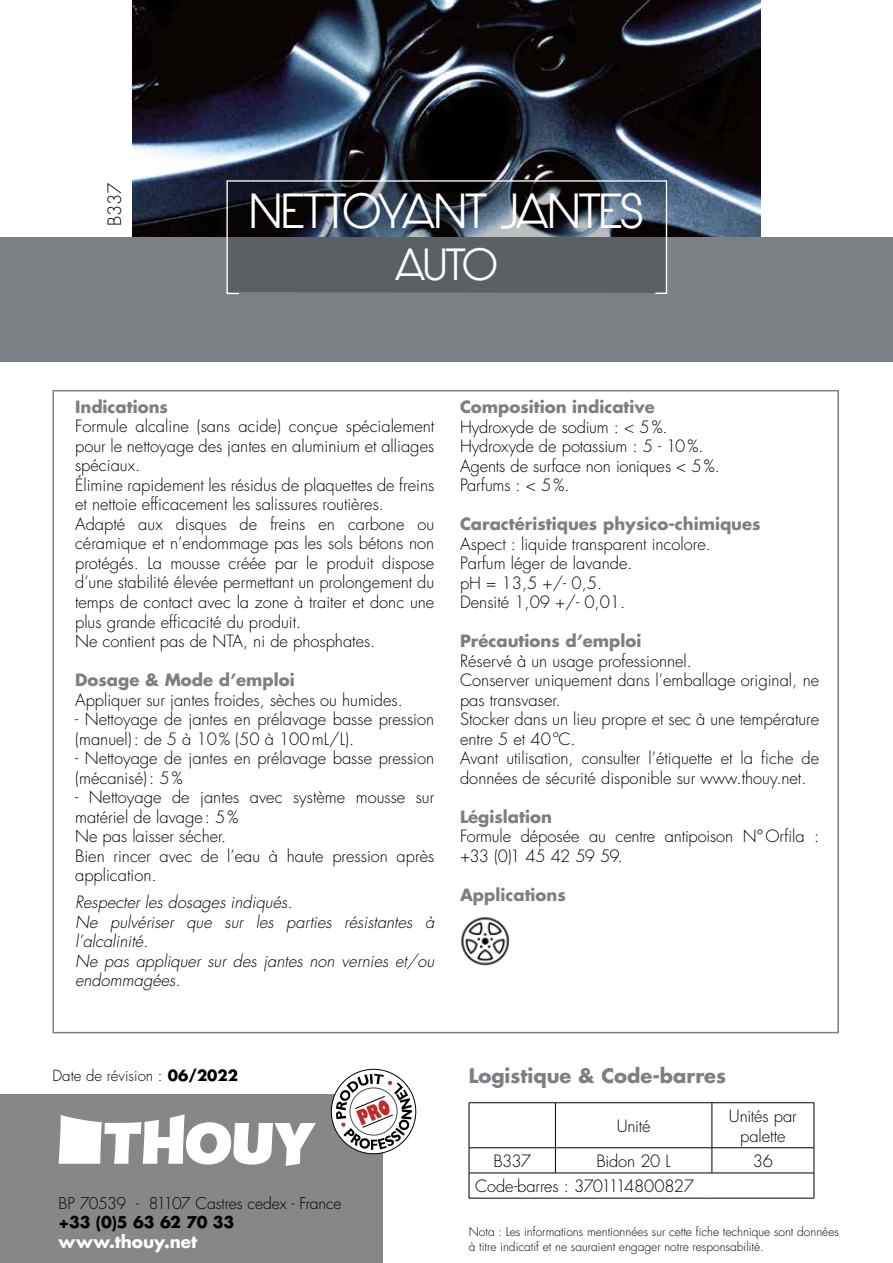
<style>
.page{position:relative;width:893px;height:1263px;background:#fff}
.page>*{position:absolute;margin:0;border:0;box-sizing:border-box;transform-origin:0 0}
.t1{font:700 46.95px "Hasteristico";letter-spacing:-.01em;color:#fff}
.t2{font:700 42.9px "Hasteristico";color:#fff}
.t3{font:700 19.5px "Futura LT";color:#7b8084}
.t4{font:300 18px "Futura LT";color:#000}
.t5{font:700 16.8px "Futura LT";color:#fff}
.t6{font:300 16.5px/19.5px "Futura LT";color:#000}
.t7{font:italic 300 16.5px/19.5px "Futura LT";color:#000}
.t8{font:700 16.5px "Futura LT";color:#7b8084}
.t9{font:300 16.5px "Futura LT";letter-spacing:-.02em;color:#000}
.t10{font:300 15.75px "Futura LT";letter-spacing:-.015em;color:#000}
.t11{font:700 15.75px "Futura LT";letter-spacing:-.01em;color:#000}
.t12{font:300 15px "Futura LT";color:#000}
.t13{font:300 12px/15px "Futura LT";color:#000}
.s1{font-weight:700}
</style>
<div class="page">
<img style="left:133px;top:0;width:627px;height:237px">
<div style="left:0;top:237px;width:893px;height:124px;background:#7b8084"></div>
<hr style="left:555px;top:1103px;width:1px;height:44px;background:#000">
<hr style="left:712px;top:1103px;width:1px;height:44px;background:#000">
<hr style="left:469px;top:1147px;width:86px;height:1px;background:#000">
<hr style="left:555px;top:1147px;width:157px;height:1px;background:#000">
<svg style="left:555px;top:1148px;width:1px;height:25px"></svg>
<hr style="left:712px;top:1147px;width:102px;height:1px;background:#000">
<svg style="left:712px;top:1148px;width:1px;height:25px"></svg>
<hr style="left:469px;top:1173px;width:86px;height:1px;background:#000">
<hr style="left:555px;top:1173px;width:157px;height:1px;background:#000">
<hr style="left:712px;top:1173px;width:102px;height:1px;background:#000">
<hr style="left:469px;top:1102px;width:86px;height:1px;background:#000">
<hr style="left:469px;top:1103px;width:1px;height:44px;background:#000">
<hr style="left:555px;top:1102px;width:157px;height:1px;background:#000">
<hr style="left:712px;top:1102px;width:102px;height:1px;background:#000">
<hr style="left:814px;top:1103px;width:1px;height:44px;background:#000">
<svg style="left:814px;top:1148px;width:1px;height:50px"></svg>
<svg style="left:469px;top:1148px;width:1px;height:50px"></svg>
<hr style="left:469px;top:1198px;width:86px;height:1px;background:#000">
<hr style="left:555px;top:1198px;width:157px;height:1px;background:#000">
<hr style="left:712px;top:1198px;width:102px;height:1px;background:#000">
<svg style="left:226px;top:180px;width:442px;height:115px;background:#494f56"></svg>
<img style="left:461px;top:917px;width:49px;height:49px">
<div style="left:0;top:1095px;width:382px;height:168px;background:#878787"></div>
<svg style="left:331px;top:1069px;width:85px;height:85px"></svg>
<svg style="left:336px;top:1074px;width:76px;height:76px"></svg>
<svg style="left:59px;top:1114px;width:257px;height:52px"></svg>
<p class="t4" style="left:104px;top:226px;width:45px;rotate:-90deg">B337</p>
<h1 class="t1" style="left:250px;top:184px;width:394px">NETTOYANT JANTES</h1>
<h2 class="t2" style="left:396px;top:239px;width:104px">AUTO</h2>
<p class="t8" style="left:75px;top:396px;width:94px">Indications</p>
<p class="t6" style="left:75px;top:417px;width:361px">Formule alcaline (sans acide) conçue spécialement pour le nettoyage des jantes en aluminium et alliages spéciaux.<br>Élimine rapidement les résidus de plaquettes de freins et nettoie efficacement les salissures routières.<br>Adapté aux disques de freins en carbone ou céramique et n’endommage pas les sols bétons non protégés. La mousse créée par le produit dispose d’une stabilité élevée permettant un prolongement du temps de contact avec la zone à traiter et donc une plus grande efficacité du produit.<br>Ne contient pas de NTA, ni de phosphates.</p>
<p class="t8" style="left:75px;top:669px;width:221px">Dosage &amp; Mode d’emploi</p>
<p class="t6" style="left:75px;top:690px;width:329px">Appliquer sur jantes froides, sèches ou humides.</p>
<p class="t6" style="left:75px;top:710px;width:361px">- Nettoyage de jantes en prélavage basse pression (manuel): de 5 à 10% (50 à 100mL/L).</p>
<p class="t6" style="left:75px;top:749px;width:361px">- Nettoyage de jantes en prélavage basse pression (mécanisé): 5%</p>
<p class="t6" style="left:75px;top:788px;width:361px">- Nettoyage de jantes avec système mousse sur matériel de lavage: 5%<br>Ne pas laisser sécher.<br>Bien rincer avec de l’eau à haute pression après application.</p>
<p class="t7" style="left:75px;top:893px;width:361px">Respecter les dosages indiqués.<br>Ne pulvériser que sur les parties résistantes à l’alcalinité.<br>Ne pas appliquer sur des jantes non vernies et/ou endommagées.</p>
<p class="t8" style="left:460px;top:396px;width:196px">Composition indicative</p>
<p class="t6" style="left:460px;top:417px;width:261px">Hydroxyde de sodium : &lt; 5%.<br>Hydroxyde de potassium : 5 - 10%.<br>Agents de surface non ioniques &lt; 5%.<br>Parfums : &lt; 5%.</p>
<p class="t8" style="left:460px;top:513px;width:302px">Caractéristiques physico-chimiques</p>
<p class="t6" style="left:460px;top:534px;width:252px">Aspect : liquide transparent incolore.<br>Parfum léger de lavande.<br>pH = 13,5 +/- 0,5.<br>Densité 1,09 +/- 0,01.</p>
<p class="t8" style="left:460px;top:630px;width:183px">Précautions d’emploi</p>
<p class="t6" style="left:460px;top:651px;width:361px">Réservé à un usage professionnel.<br>Conserver uniquement dans l’emballage original, ne pas transvaser.<br>Stocker dans un lieu propre et sec à une température entre 5 et 40ºC.<br>Avant utilisation, consulter l’étiquette et la fiche de données de sécurité disponible sur www.thouy.net.</p>
<p class="t8" style="left:460px;top:805px;width:93px">Législation</p>
<p class="t6" style="left:460px;top:827px;width:361px">Formule déposée au centre antipoison N°Orfila : +33 (0)1 45 42 59 59.</p>
<p class="t8" style="left:460px;top:883px;width:107px">Applications</p>
<p class="t12" style="left:52px;top:1066px;width:187px">Date de révision : <span class="s1">06/2022</span></p>
<p class="t10" style="left:59px;top:1193px;width:285px">BP 70539 - 81107 Castres cedex - France</p>
<p class="t11" style="left:59px;top:1211px;width:177px">+33 (0)5 63 62 70 33</p>
<p class="t5" style="left:59px;top:1230px;width:140px">www.thouy.net</p>
<p class="t11" style="left:59px;top:1211px;width:130px">05 63 62 70 23</p>
<p class="t3" style="left:469px;top:1063px;width:259px">Logistique &amp; Code-barres</p>
<p class="t6" style="left:617px;top:1116px;width:35px">Unité</p>
<p class="t6" style="left:729px;top:1106px;width:69px;text-align:center">Unités par palette</p>
<p class="t6" style="left:493px;top:1152px;width:39px">B337</p>
<p class="t6" style="left:596px;top:1152px;width:76px">Bidon 20 L</p>
<p class="t6" style="left:753px;top:1152px;width:21px">36</p>
<p class="t9" style="left:475px;top:1176px;width:220px">Code-barres : 3701114800827</p>
<p class="t13" style="left:469px;top:1225px;width:372px">Nota : Les informations mentionnées sur cette fiche technique sont données à titre indicatif et ne sauraient engager notre responsabilité.</p>
</div>
